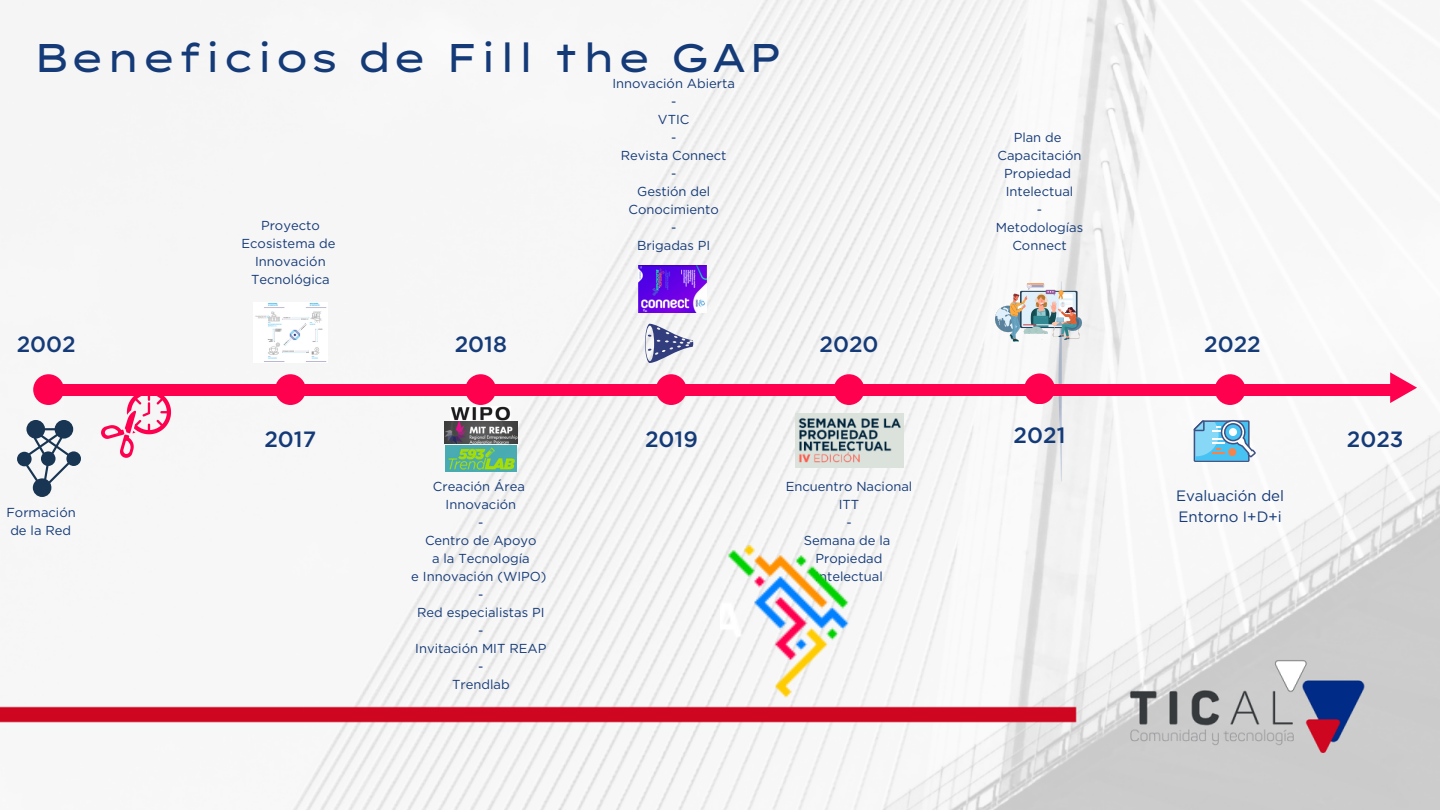
<style>
.page{position:relative;width:1440px;height:810px;background:#fff}
.page>*{position:absolute;margin:0;border:0;box-sizing:border-box;transform-origin:0 0}
.t1{font:40px "Lexend Tera";color:#143a78}
.t2{font:500 22.1px "Gotham";color:#143a78}
.t3{font:15px "Gotham";color:#143a78}
.t4{font:13px "Gotham";color:#143a78}
</style>
<div class="page">
<img style="left:0;top:0;width:1440px;height:810px">
<div style="left:48px;top:384px;width:1344px;height:12px;background:#ff004f"></div>
<div style="left:33px;top:374px;width:31px;height:31px;background:#ff004f;border-radius:50%"></div>
<svg style="left:1390px;top:372px;width:27px;height:31px"></svg>
<svg style="left:17px;top:420px;width:64px;height:77px"></svg>
<div style="left:275px;top:374px;width:31px;height:31px;background:#ff004f;border-radius:50%"></div>
<div style="left:465px;top:374px;width:31px;height:31px;background:#ff004f;border-radius:50%"></div>
<div style="left:834px;top:374px;width:30px;height:31px;background:#ff004f;border-radius:50%"></div>
<div style="left:1215px;top:374px;width:30px;height:31px;background:#ff004f;border-radius:50%"></div>
<svg style="left:101px;top:396px;width:70px;height:62px"></svg>
<div style="left:656px;top:374px;width:31px;height:31px;background:#ff004f;border-radius:50%"></div>
<div style="left:1024px;top:373px;width:31px;height:31px;background:#ff004f;border-radius:50%"></div>
<img style="left:254px;top:303px;width:73px;height:60px">
<img style="left:451px;top:407px;width:59px;height:13px">
<img style="left:444px;top:421px;width:74px;height:22px">
<img style="left:445px;top:446px;width:72px;height:25px">
<svg style="left:645px;top:324px;width:48px;height:39px"></svg>
<img style="left:638px;top:265px;width:68px;height:48px">
<img style="left:795px;top:414px;width:108px;height:54px">
<img style="left:996px;top:284px;width:85px;height:57px">
<svg style="left:1194px;top:420px;width:62px;height:42px"></svg>
<img style="left:720px;top:546px;width:128px;height:151px">
<p class="t1" style="left:33px;top:32px;width:752px">Beneficios de Fill the GAP</p>
<p class="t2" style="left:17px;top:335px;width:61px">2002</p>
<p class="t4" style="left:261px;top:220px;width:60px">Proyecto</p>
<p class="t4" style="left:242px;top:238px;width:95px">Ecosistema de</p>
<p class="t4" style="left:255px;top:256px;width:72px">Innovación</p>
<p class="t4" style="left:251px;top:274px;width:80px">Tecnológica</p>
<p class="t2" style="left:455px;top:335px;width:54px">2018</p>
<p class="t4" style="left:612px;top:78px;width:124px">Innovación Abierta</p>
<p class="t4" style="left:671px;top:96px;width:7px">-</p>
<p class="t4" style="left:658px;top:114px;width:33px">VTIC</p>
<p class="t4" style="left:671px;top:132px;width:7px">-</p>
<p class="t4" style="left:621px;top:150px;width:107px">Revista Connect</p>
<p class="t4" style="left:671px;top:168px;width:7px">-</p>
<p class="t4" style="left:637px;top:186px;width:75px">Gestión del</p>
<p class="t4" style="left:629px;top:204px;width:92px">Conocimiento</p>
<p class="t4" style="left:671px;top:222px;width:7px">-</p>
<p class="t4" style="left:637px;top:240px;width:75px">Brigadas PI</p>
<p class="t2" style="left:820px;top:335px;width:61px">2020</p>
<p class="t4" style="left:6px;top:507px;width:71px">Formación</p>
<p class="t4" style="left:10px;top:525px;width:62px">de la Red</p>
<p class="t2" style="left:264px;top:429px;width:53px">2017</p>
<p class="t4" style="left:433px;top:481px;width:93px">Creación Área</p>
<p class="t4" style="left:446px;top:499px;width:72px">Innovación</p>
<p class="t4" style="left:478px;top:517px;width:7px">-</p>
<p class="t4" style="left:425px;top:535px;width:113px">Centro de Apoyo</p>
<p class="t4" style="left:432px;top:553px;width:99px">a la Tecnología</p>
<p class="t4" style="left:411px;top:571px;width:137px">e Innovación (WIPO)</p>
<p class="t4" style="left:478px;top:589px;width:7px">-</p>
<p class="t4" style="left:417px;top:607px;width:129px">Red especialistas PI</p>
<p class="t4" style="left:478px;top:625px;width:7px">-</p>
<p class="t4" style="left:415px;top:643px;width:133px">Invitación MIT REAP</p>
<p class="t4" style="left:478px;top:661px;width:7px">-</p>
<p class="t4" style="left:452px;top:679px;width:59px">Trendlab</p>
<p class="t2" style="left:645px;top:429px;width:54px">2019</p>
<p class="t4" style="left:786px;top:481px;width:128px">Encuentro Nacional</p>
<p class="t4" style="left:839px;top:499px;width:22px">ITT</p>
<p class="t4" style="left:846px;top:517px;width:7px">-</p>
<p class="t4" style="left:804px;top:535px;width:88px">Semana de la</p>
<p class="t4" style="left:816px;top:553px;width:68px">Propiedad</p>
<p class="t4" style="left:815px;top:571px;width:69px">Intelectual</p>
<p class="t4" style="left:1014px;top:131px;width:49px">Plan de</p>
<p class="t4" style="left:997px;top:149px;width:86px">Capacitación</p>
<p class="t4" style="left:1004px;top:167px;width:68px">Propiedad</p>
<p class="t4" style="left:1006px;top:185px;width:69px">Intelectual</p>
<p class="t4" style="left:1037px;top:203px;width:7px">-</p>
<p class="t4" style="left:996px;top:221px;width:89px">Metodologías</p>
<p class="t4" style="left:1012px;top:239px;width:56px">Connect</p>
<p class="t2" style="left:1204px;top:335px;width:58px">2022</p>
<p class="t2" style="left:1014px;top:426px;width:53px">2021</p>
<p class="t2" style="left:1347px;top:429px;width:58px">2023</p>
<p class="t3" style="left:1176px;top:489px;width:110px">Evaluación del</p>
<p class="t3" style="left:1178px;top:510px;width:105px">Entorno I+D+i</p>
</div>
